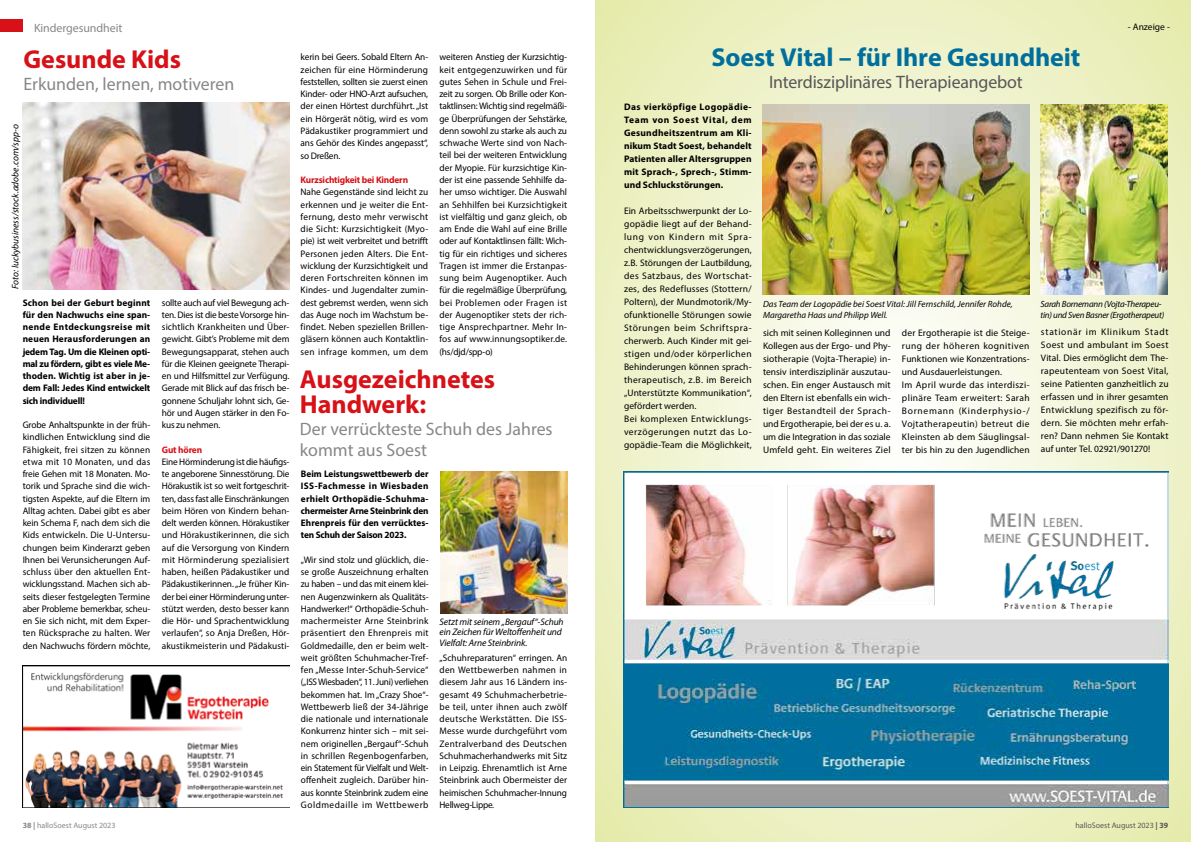
<style>
.page{position:relative;width:1191px;height:842px;background:#fff}
.page>*{position:absolute;margin:0;border:0;box-sizing:border-box;transform-origin:0 0}
.t1{font:700 26px/25px "Myriad Pro";color:#d71117}
.t2{font:700 26px "Myriad Pro";letter-spacing:-.005em;color:#006f9e}
.t3{font:18px/21.6px "Myriad Pro";color:#878787}
.t4{font:18px "Myriad Pro";letter-spacing:-.01em;color:#575756}
.t5{font:12px "Myriad Pro";letter-spacing:-.005em;color:#878787}
.t6{font:9.5px/12.3px "Myriad Pro";letter-spacing:.01em;color:#000;text-align:justify}
.t7{font:700 9.5px/12.3px "Myriad Pro";letter-spacing:.005em;color:#000;text-align:justify}
.t8{font:9.5px/13px "Myriad Pro";letter-spacing:.03em;color:#000}
.t9{font:italic 9.5px/10.5px "Myriad Pro";letter-spacing:-.01em;color:#000}
.t10{font:700 9.5px "Myriad Pro";letter-spacing:-.02em;color:#d71117}
.t11{font:italic 9px/10.8px "Myriad Pro";color:#000}
.t12{font:italic 9px/10.8px "Myriad Pro";letter-spacing:-.025em;color:#000}
.t13{font:8px "Myriad Pro";color:#878787}
.t14{font:8px "Myriad Pro";color:#575756}
.s1{font-weight:700}
</style>
<div class="page">
<div style="left:0;top:19px;width:23px;height:13px;background:#d71117"></div>
<img style="left:23px;top:666px;width:266px;height:142px">
<img style="left:23px;top:103px;width:266px;height:186px">
<img style="left:440px;top:471px;width:128px;height:143px">
<svg style="left:595px;top:0;width:596px;height:842px;background:#eef2ce"></svg>
<img style="left:762px;top:105px;width:267px;height:190px">
<img style="left:1040px;top:105px;width:127px;height:190px">
<img style="left:624px;top:471px;width:544px;height:337px">
<p class="t5" style="left:34px;top:20px;width:90px">Kindergesundheit</p>
<p class="t6" style="left:1128px;top:20px;width:43px">- Anzeige -</p>
<h1 class="t1" style="left:23px;top:46px;width:159px">Gesunde Kids</h1>
<h2 class="t3" style="left:23px;top:73px;width:212px">Erkunden, lernen, motiveren</h2>
<p class="t9" style="left:10px;top:289px;width:167px;rotate:-90deg">Foto: luckybusiness/stock.adobe.com/spp-o</p>
<p class="t7" style="left:23px;top:296px;width:129px">Schon bei der Geburt beginnt für den Nachwuchs eine span&shy;nende Entdeckungsreise mit neuen Herausforderungen an jedem Tag. Um die Kleinen opti&shy;mal zu fördern, gibt es viele Me&shy;thoden. Wichtig ist aber in je&shy;dem Fall: Jedes Kind entwickelt sich individuell!</p>
<p class="t6" style="left:23px;top:419px;width:129px">Grobe Anhaltspunkte in der früh&shy;kindlichen Entwicklung sind die Fähigkeit, frei sitzen zu können etwa mit 10 Monaten, und das freie Gehen mit 18 Monaten. Mo&shy;torik und Sprache sind die wich&shy;tigsten Aspekte, auf die Eltern im Alltag achten. Dabei gibt es aber kein Schema F, nach dem sich die Kids entwickeln. Die U-Untersu&shy;chungen beim Kinderarzt geben Ihnen bei Verunsicherungen Auf&shy;schluss über den aktuellen Ent&shy;wicklungsstand. Machen sich ab&shy;seits dieser festgelegten Termine aber Probleme bemerkbar, scheu&shy;en Sie sich nicht, mit dem Exper&shy;ten Rücksprache zu halten. Wer den Nachwuchs fördern möchte,</p>
<p class="t6" style="left:162px;top:296px;width:129px">sollte auch auf viel Bewegung ach&shy;ten. Dies ist die beste Vorsorge hin&shy;sichtlich Krankheiten und Über&shy;gewicht. Gibt’s Probleme mit dem Bewegungsapparat, stehen auch für die Kleinen geeignete Therapi&shy;en und Hilfsmittel zur Verfügung.<br>Gerade mit Blick auf das frisch be&shy;gonnene Schuljahr lohnt sich, Ge&shy;hör und Augen stärker in den Fo&shy;kus zu nehmen.</p>
<p class="t10" style="left:162px;top:443px;width:42px">Gut hören</p>
<p class="t6" style="left:162px;top:455px;width:129px">Eine Hörminderung ist die häufigs&shy;te angeborene Sinnesstörung. Die Hörakustik ist so weit fortgeschrit&shy;ten, dass fast alle Einschränkungen beim Hören von Kindern behan&shy;delt werden können. Hörakustiker und Hörakustikerinnen, die sich auf die Versorgung von Kindern mit Hörminderung spezialisiert haben, heißen Pädakustiker und Pädakustikerinnen. „Je früher Kin&shy;der bei einer Hörminderung unter&shy;stützt werden, desto besser kann die Hör- und Sprachentwicklung verlaufen“, so Anja Dreßen, Hör&shy;akustikmeisterin und Pädakusti-</p>
<p class="t6" style="left:439px;top:51px;width:129px">weiteren Anstieg der Kurzsichtig&shy;keit entgegenzuwirken und für gutes Sehen in Schule und Frei&shy;zeit zu sorgen. Ob Brille oder Kon&shy;taktlinsen: Wichtig sind regelmäßi&shy;ge Überprüfungen der Sehstärke, denn sowohl zu starke als auch zu schwache Werte sind von Nach&shy;teil bei der weiteren Entwicklung der Myopie. Für kurzsichtige Kin&shy;der ist eine passende Sehhilfe da&shy;her umso wichtiger. Die Auswahl an Sehhilfen bei Kurzsichtigkeit ist vielfältig und ganz gleich, ob am Ende die Wahl auf eine Brille oder auf Kontaktlinsen fällt: Wich&shy;tig für ein richtiges und sicheres Tragen ist immer die Erstanpas&shy;sung beim Augenoptiker. Auch für die regelmäßige Überprüfung, bei Problemen oder Fragen ist der Augenoptiker stets der rich&shy;tige Ansprechpartner. Mehr In&shy;fos auf www.innungsoptiker.de. (hs/djd/spp-o)</p>
<h1 class="t1" style="left:300px;top:366px;width:197px">Ausgezeichnetes<br>Handwerk:</h1>
<h2 class="t3" style="left:300px;top:417px;width:254px">Der verrückteste Schuh des Jahres kommt aus Soest</h2>
<p class="t7" style="left:301px;top:467px;width:129px">Beim Leistungswettbewerb der ISS-Fachmesse in Wiesbaden erhielt Orthopädie-Schuhma&shy;chermeister Arne Steinbrink den Ehrenpreis für den verrücktes&shy;ten Schuh der Saison 2023.</p>
<p class="t6" style="left:301px;top:553px;width:129px">„Wir sind stolz und glücklich, die&shy;se große Auszeichnung erhalten zu haben – und das mit einem klei&shy;nen Augenzwinkern als Qualitäts-Handwerker!“ Orthopädie-Schuh&shy;machermeister Arne Steinbrink präsentiert den Ehrenpreis mit Goldmedaille, den er beim welt&shy;weit größten Schuhmacher-Tref&shy;fen „Messe Inter-Schuh-Service“ („ISS Wiesbaden“, 11. Juni) verliehen bekommen hat. Im „Crazy Shoe“- Wettbewerb ließ der 34-Jährige die nationale und internationale Konkurrenz hinter sich – mit sei&shy;nem originellen „Bergauf“-Schuh in schrillen Regenbogenfarben, ein Statement für Vielfalt und Welt&shy;offenheit zugleich. Darüber hin&shy;aus konnte Steinbrink zudem eine Goldmedaille im Wettbewerb</p>
<p class="t6" style="left:300px;top:51px;width:129px">kerin bei Geers. Sobald Eltern An&shy;zeichen für eine Hörminderung feststellen, sollten sie zuerst einen Kinder- oder HNO-Arzt aufsuchen, der einen Hörtest durchführt. „Ist ein Hörgerät nötig, wird es vom Pädakustiker programmiert und ans Gehör des Kindes angepasst“, so Dreßen.</p>
<p class="t10" style="left:300px;top:174px;width:109px">Kurzsichtigkeit bei Kindern</p>
<p class="t6" style="left:300px;top:186px;width:129px">Nahe Gegenstände sind leicht zu erkennen und je weiter die Ent&shy;fernung, desto mehr verwischt die Sicht: Kurzsichtigkeit (Myo&shy;pie) ist weit verbreitet und betrifft Personen jeden Alters. Die Ent&shy;wicklung der Kurzsichtigkeit und deren Fortschreiten können im Kindes- und Jugendalter zumin&shy;dest gebremst werden, wenn sich das Auge noch im Wachstum be&shy;findet. Neben speziellen Brillen&shy;gläsern können auch Kontaktlin&shy;sen infrage kommen, um dem</p>
<p class="t9" style="left:439px;top:616px;width:126px">Setzt mit seinem „Bergauf“-Schuh ein Zeichen für Weltoffenheit und<br>Vielfalt: Arne Steinbrink.</p>
<p class="t6" style="left:439px;top:651px;width:129px">„Schuhreparaturen“ erringen. An den Wettbewerben nahmen in diesem Jahr aus 16 Ländern ins&shy;gesamt 49 Schuhmacherbetrie&shy;be teil, unter ihnen auch zwölf deutsche Werkstätten. Die ISS-Messe wurde durchgeführt vom Zentralverband des Deutschen Schuhmacherhandwerks mit Sitz in Leipzig. Ehrenamtlich ist Arne Steinbrink auch Obermeister der heimischen Schuhmacher-Innung Hellweg-Lippe.</p>
<h1 class="t2" style="left:711px;top:41px;width:370px">Soest Vital – für Ihre Gesundheit</h1>
<h2 class="t4" style="left:769px;top:71px;width:255px">Interdisziplinäres Therapieangebot</h2>
<p class="t7" style="left:624px;top:100px;width:129px;line-height:13px">Das vierköpfige Logopädie-Team von Soest Vital, dem Gesundheitszentrum am Kli&shy;nikum Stadt Soest, behandelt Patienten aller Altersgruppen mit Sprach-, Sprech-, Stimm&shy;und Schluckstörungen.</p>
<p class="t6" style="left:624px;top:204px;width:129px;line-height:13px;text-align:left">Ein Arbeitsschwerpunkt der Lo&shy;gopädie liegt auf der Behand&shy;lung von Kindern mit Spra&shy;chentwicklungsverzögerungen, z.B. Störungen der Lautbildung, des Satzbaus, des Wortschat&shy;zes, des Redeflusses (Stottern/<br>Poltern), der Mundmotorik/My&shy;ofunktionelle Störungen sowie<br>Störungen beim Schriftspra&shy;cherwerb. Auch Kinder mit gei&shy;stigen und/oder körperlichen<br>Behinderungen können sprach&shy;therapeutisch, z.B. im Bereich „Unterstützte Kommunikation“, gefördert werden.<br>Bei komplexen Entwicklungs&shy;verzögerungen nutzt das Lo&shy;gopädie-Team die Möglichkeit,</p>
<p class="t11" style="left:763px;top:298px;width:251px">Das Team der Logopädie bei Soest Vital: Jill Fernschild, Jennifer Rohde,<br>Margaretha Haas und Philipp Well.</p>
<p class="t12" style="left:1040px;top:298px;width:125px">Sarah Bornemann (Vojta-Therapeu&shy;tin) und Sven Basner (Ergotherapeut)</p>
<p class="t6" style="left:763px;top:326px;width:129px;line-height:13px">sich mit seinen Kolleginnen und Kollegen aus der Ergo- und Phy&shy;siotherapie (Vojta-Therapie) in&shy;tensiv interdisziplinär auszutau&shy;schen. Ein enger Austausch mit den Eltern ist ebenfalls ein wich&shy;tiger Bestandteil der Sprach&shy;und Ergotherapie, bei der es u. a. um die Integration in das soziale Umfeld geht. Ein weiteres Ziel</p>
<p class="t8" style="left:902px;top:326px;width:129px">der Ergotherapie ist die Steige&shy;rung der höheren kognitiven<br>Funktionen wie Konzentrations&shy;und Ausdauerleistungen.<br>Im April wurde das interdiszi&shy;plinäre Team erweitert: Sarah<br>Bornemann (Kinderphysio-/<br>Vojtatherapeutin) betreut die<br>Kleinsten ab dem Säuglingsal&shy;ter bis hin zu den Jugendlichen</p>
<p class="t6" style="left:1041px;top:325px;width:129px;line-height:13px">stationär im Klinikum Stadt Soest und ambulant im Soest Vital. Dies ermöglicht dem The&shy;rapeutenteam von Soest Vital, seine Patienten ganzheitlich zu erfassen und in ihrer gesamten Entwicklung spezifisch zu för&shy;dern. Sie möchten mehr erfah&shy;ren? Dann nehmen Sie Kontakt auf unter Tel. 02921/901270!</p>
<p class="t13" style="left:23px;top:821px;width:94px"><span class="s1">38 |</span> halloSoest August 2023</p>
<p class="t14" style="left:1075px;top:821px;width:94px">halloSoest August 2023 <span class="s1">| 39</span></p>
</div>
